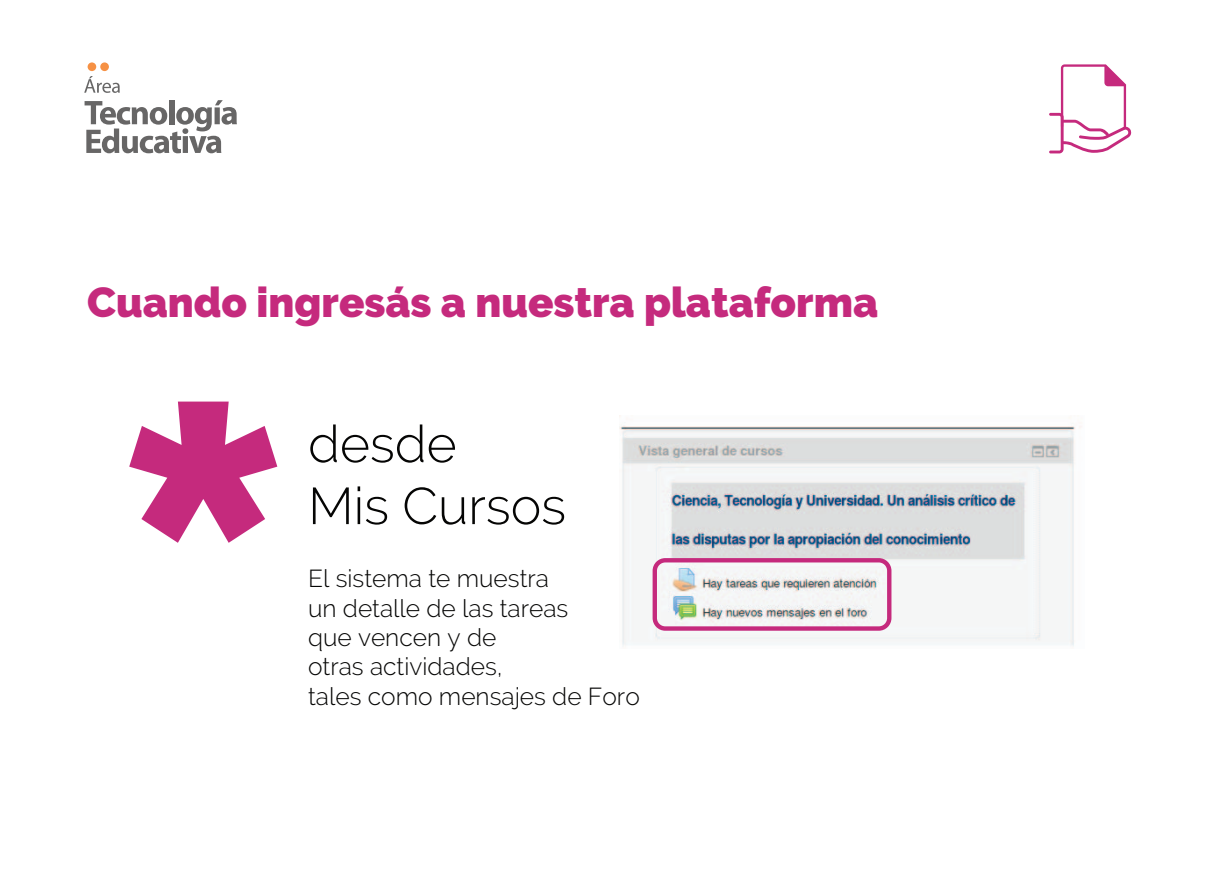
<style>
.page{position:relative;width:1225px;height:875px;background:#fff}
.page>*{position:absolute;margin:0;border:0;box-sizing:border-box;transform-origin:0 0}
.t1{font:300 51.62px/61.9px "Raleway";color:#050504}
.t2{font:900 41.82px "Raleway";color:#c52a7d}
.t3{font:300 24.5px/29.4px "Raleway";color:#050504}
</style>
<div class="page">
<svg style="left:129px;top:402px;width:148px;height:141px"></svg>
<svg style="left:84px;top:76px;width:36px;height:17px"></svg>
<svg style="left:85px;top:100px;width:152px;height:53px"></svg>
<div style="left:100px;top:62px;width:9px;height:9px;background:#f69144;border-radius:50%"></div>
<div style="left:88px;top:62px;width:8px;height:9px;background:#f69144;border-radius:50%"></div>
<img style="left:620px;top:422px;width:461px;height:224px">
<div style="left:653px;top:558px;width:238px;height:73px;border:4px solid #c52a7d;border-radius:10px"></div>
<svg style="left:1049px;top:64px;width:82px;height:89px"></svg>
<h2 class="t2" style="left:87px;top:278px;width:792px">Cuando ingresás a nuestra plataforma</h2>
<h1 class="t1" style="left:308px;top:413px;width:259px">desde<br>Mis Cursos</h1>
<p class="t3" style="left:308px;top:564px;width:333px">El sistema te muestra<br>un detalle de las tareas<br>que vencen y de<br>otras actividades,<br>tales como mensajes de Foro</p>
</div>
